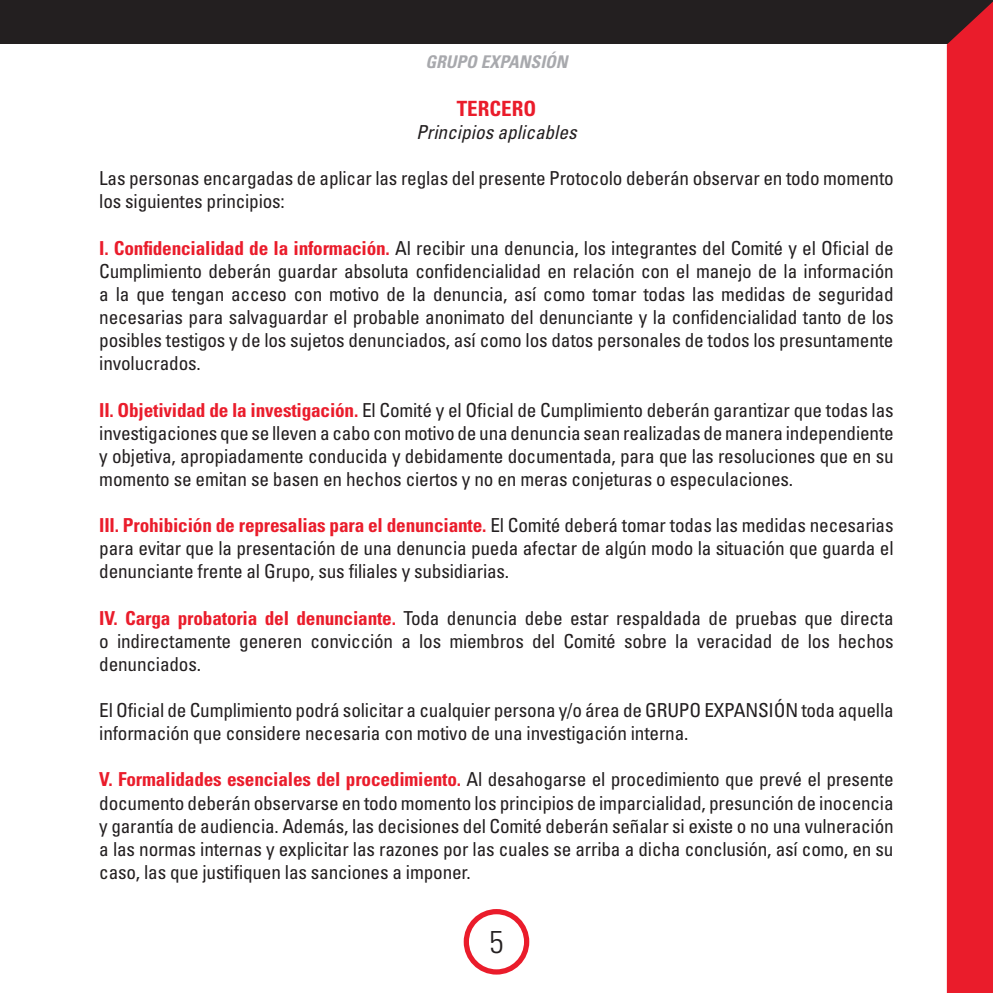
<style>
.page{position:relative;width:993px;height:993px;background:#fff}
.page>*{position:absolute;margin:0;border:0;box-sizing:border-box;transform-origin:0 0}
.t1{font:300 condensed 31.5px "Univers";color:#231f20}
.t2{font:700 condensed 21px "Univers";color:#ea1c2b}
.t3{font:condensed 19.25px/23.1px "Univers";letter-spacing:-.01em;color:#231f20;text-align:justify}
.t4{font:italic condensed 19.25px "Univers";color:#231f20}
.t5{font:italic 700 condensed 17.5px "Univers";color:#a8a9ad}
.s1{font-weight:700;color:#ea1c2b}
</style>
<div class="page">
<div style="left:0;top:0;width:992px;height:44px;background:#231f20"></div>
<div style="left:463px;top:908px;width:66px;height:66px;border:5px solid #ea1c2b;border-radius:50%"></div>
<div style="left:946px;top:2px;width:46px;height:990px;background:#ea1c2b"></div>
<p class="t5" style="left:425px;top:51px;width:144px">GRUPO EXPANSIÓN</p>
<p class="t2" style="left:456px;top:96px;width:81px">TERCERO</p>
<p class="t4" style="left:416px;top:120px;width:162px">Principios aplicables</p>
<p class="t3" style="left:99px;top:167px;width:795px">Las personas encargadas de aplicar las reglas del presente Protocolo deberán observar en todo momento los siguientes principios:</p>
<p class="t3" style="left:99px;top:236px;width:795px"><span class="s1">I. Confidencialidad de la información.</span> Al recibir una denuncia, los integrantes del Comité y el Oficial de Cumplimiento deberán guardar absoluta confidencialidad en relación con el manejo de la información a la que tengan acceso con motivo de la denuncia, así como tomar todas las medidas de seguridad necesarias para salvaguardar el probable anonimato del denunciante y la confidencialidad tanto de los posibles testigos y de los sujetos denunciados, así como los datos personales de todos los presuntamente involucrados.</p>
<p class="t3" style="left:99px;top:398px;width:795px"><span class="s1">II. Objetividad de la investigación.</span> El Comité y el Oficial de Cumplimiento deberán garantizar que todas las investigaciones que se lleven a cabo con motivo de una denuncia sean realizadas de manera independiente y objetiva, apropiadamente conducida y debidamente documentada, para que las resoluciones que en su momento se emitan se basen en hechos ciertos y no en meras conjeturas o especulaciones.</p>
<p class="t3" style="left:99px;top:513px;width:795px"><span class="s1">III. Prohibición de represalias para el denunciante.</span> El Comité deberá tomar todas las medidas necesarias para evitar que la presentación de una denuncia pueda afectar de algún modo la situación que guarda el denunciante frente al Grupo, sus filiales y subsidiarias.</p>
<p class="t3" style="left:99px;top:605px;width:795px"><span class="s1">IV. Carga probatoria del denunciante.</span> Toda denuncia debe estar respaldada de pruebas que directa o indirectamente generen convicción a los miembros del Comité sobre la veracidad de los hechos denunciados.</p>
<p class="t3" style="left:99px;top:698px;width:795px">El Oficial de Cumplimiento podrá solicitar a cualquier persona y/o área de GRUPO EXPANSIÓN toda aquella información que considere necesaria con motivo de una investigación interna.</p>
<p class="t3" style="left:99px;top:767px;width:795px"><span class="s1">V. Formalidades esenciales del procedimiento.</span> Al desahogarse el procedimiento que prevé el presente documento deberán observarse en todo momento los principios de imparcialidad, presunción de inocencia y garantía de audiencia. Además, las decisiones del Comité deberán señalar si existe o no una vulneración a las normas internas y explicitar las razones por las cuales se arriba a dicha conclusión, así como, en su caso, las que justifiquen las sanciones a imponer.</p>
<h1 class="t1" style="left:489px;top:922px;width:15px">5</h1>
</div>
